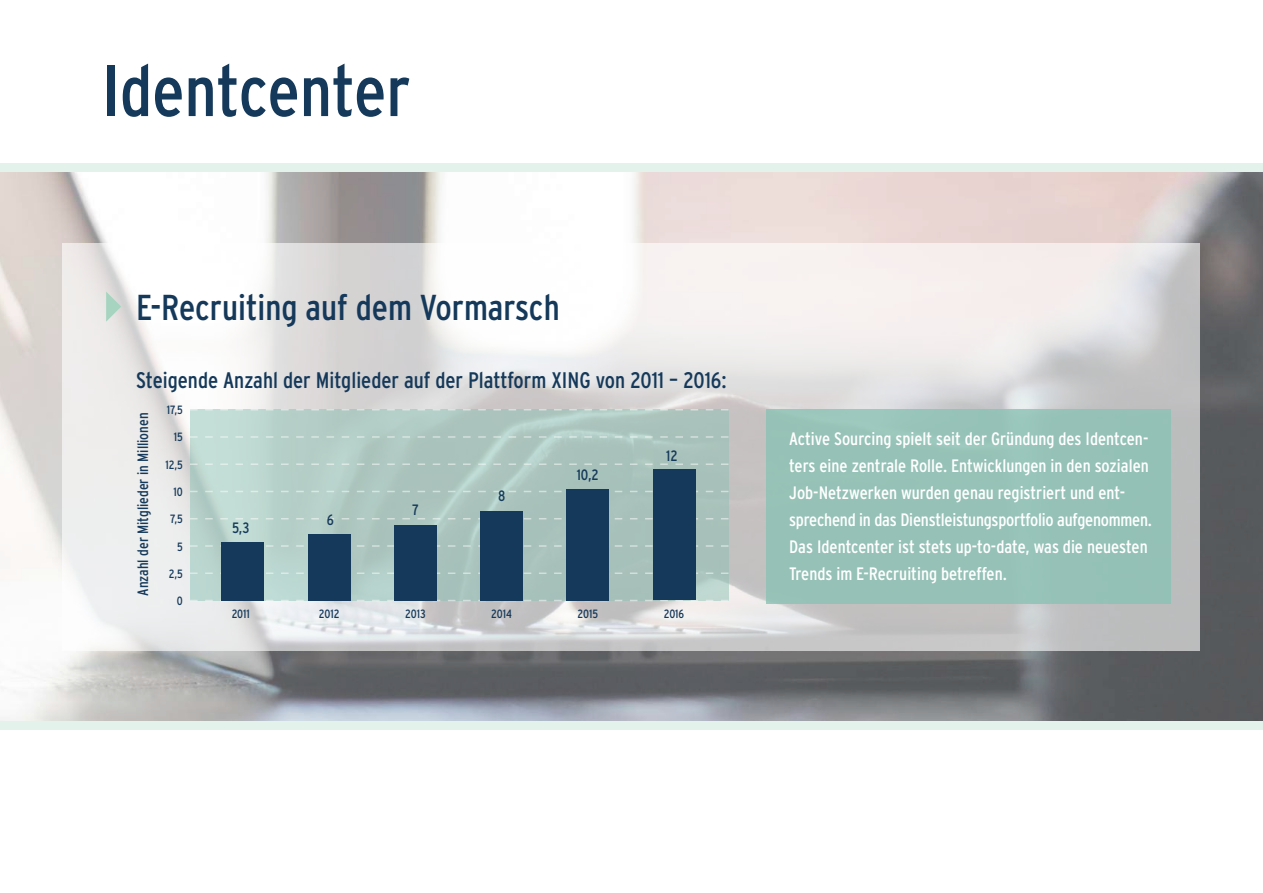
<style>
.page{position:relative;width:1263px;height:893px;background:#fff}
.page>*{position:absolute;margin:0;border:0;box-sizing:border-box;transform-origin:0 0}
.t1{font:condensed 72px "Interstate";color:#15395a}
.t2{font:condensed 36px "Interstate";color:#15395a}
.t3{font:condensed 22.5px "Interstate";color:#15395a}
.t4{font:condensed 18px/27px "Interstate";color:#fff}
.t5{font:condensed 15px "Interstate";color:#15395a}
.t6{font:condensed 12px "Interstate";color:#15395a}
</style>
<div class="page">
<img style="left:0;top:172px;width:1263px;height:549px">
<div style="left:0;top:164px;width:1263px;height:8px;background:#e4f2ec"></div>
<div style="left:0;top:721px;width:1263px;height:8px;background:#e4f2ec"></div>
<svg style="left:63px;top:243px;width:1137px;height:407px"></svg>
<svg style="left:106px;top:292px;width:15px;height:30px"></svg>
<svg style="left:190px;top:410px;width:538px;height:190px;background:#afc9c2"></svg>
<svg style="left:190px;top:600px;width:538px;height:1px"></svg>
<svg style="left:190px;top:409px;width:538px;height:1px"></svg>
<svg style="left:190px;top:436px;width:538px;height:2px"></svg>
<svg style="left:190px;top:463px;width:538px;height:2px"></svg>
<svg style="left:190px;top:491px;width:538px;height:1px"></svg>
<svg style="left:190px;top:518px;width:538px;height:1px"></svg>
<svg style="left:190px;top:545px;width:538px;height:2px"></svg>
<svg style="left:190px;top:572px;width:538px;height:2px"></svg>
<div style="left:653px;top:469px;width:42px;height:131px;background:#15395a"></div>
<div style="left:566px;top:489px;width:43px;height:111px;background:#15395a"></div>
<div style="left:480px;top:511px;width:43px;height:89px;background:#15395a"></div>
<div style="left:394px;top:525px;width:43px;height:75px;background:#15395a"></div>
<div style="left:308px;top:534px;width:42px;height:66px;background:#15395a"></div>
<div style="left:222px;top:542px;width:42px;height:58px;background:#15395a"></div>
<div style="left:766px;top:409px;width:405px;height:195px;background:#96c1b6"></div>
<h1 class="t1" style="left:102px;top:47px;width:310px">Identcenter</h1>
<h2 class="t2" style="left:136px;top:286px;width:425px">E-Recruiting auf dem Vormarsch</h2>
<p class="t3" style="left:136px;top:367px;width:592px">Steigende Anzahl der Mitglieder auf der Plattform XING von 2011 – 2016:</p>
<p class="t5" style="left:134px;top:596px;width:185px;rotate:-90deg">Anzahl der Mitglieder in Millionen</p>
<p class="t6" style="left:167px;top:403px;width:18px">17,5</p>
<p class="t6" style="left:174px;top:430px;width:10px">15</p>
<p class="t6" style="left:165px;top:457px;width:19px">12,5</p>
<p class="t6" style="left:174px;top:484px;width:11px">10</p>
<p class="t6" style="left:170px;top:512px;width:14px">7,5</p>
<p class="t6" style="left:177px;top:539px;width:7px">5</p>
<p class="t6" style="left:169px;top:566px;width:16px">2,5</p>
<p class="t6" style="left:177px;top:594px;width:7px">0</p>
<p class="t5" style="left:232px;top:518px;width:19px">5,3</p>
<p class="t6" style="left:232px;top:606px;width:20px">2011</p>
<p class="t5" style="left:327px;top:510px;width:9px">6</p>
<p class="t6" style="left:319px;top:606px;width:22px">2012</p>
<p class="t5" style="left:412px;top:501px;width:8px">7</p>
<p class="t6" style="left:405px;top:606px;width:22px">2013</p>
<p class="t5" style="left:498px;top:486px;width:9px">8</p>
<p class="t5" style="left:577px;top:465px;width:23px">10,2</p>
<p class="t6" style="left:491px;top:606px;width:22px">2014</p>
<p class="t6" style="left:577px;top:606px;width:22px">2015</p>
<p class="t5" style="left:666px;top:446px;width:13px">12</p>
<p class="t6" style="left:664px;top:606px;width:22px">2016</p>
<p class="t4" style="left:789px;top:425px;width:364px">Active Sourcing spielt seit der Gründung des Identcen&shy;ters eine zentrale Rolle. Entwicklungen in den sozialen Job-Netzwerken wurden genau registriert und ent&shy;sprechend in das Dienstleistungsportfolio aufgenommen.<br>Das Identcenter ist stets up-to-date, was die neuesten Trends im E-Recruiting betreffen.</p>
</div>
